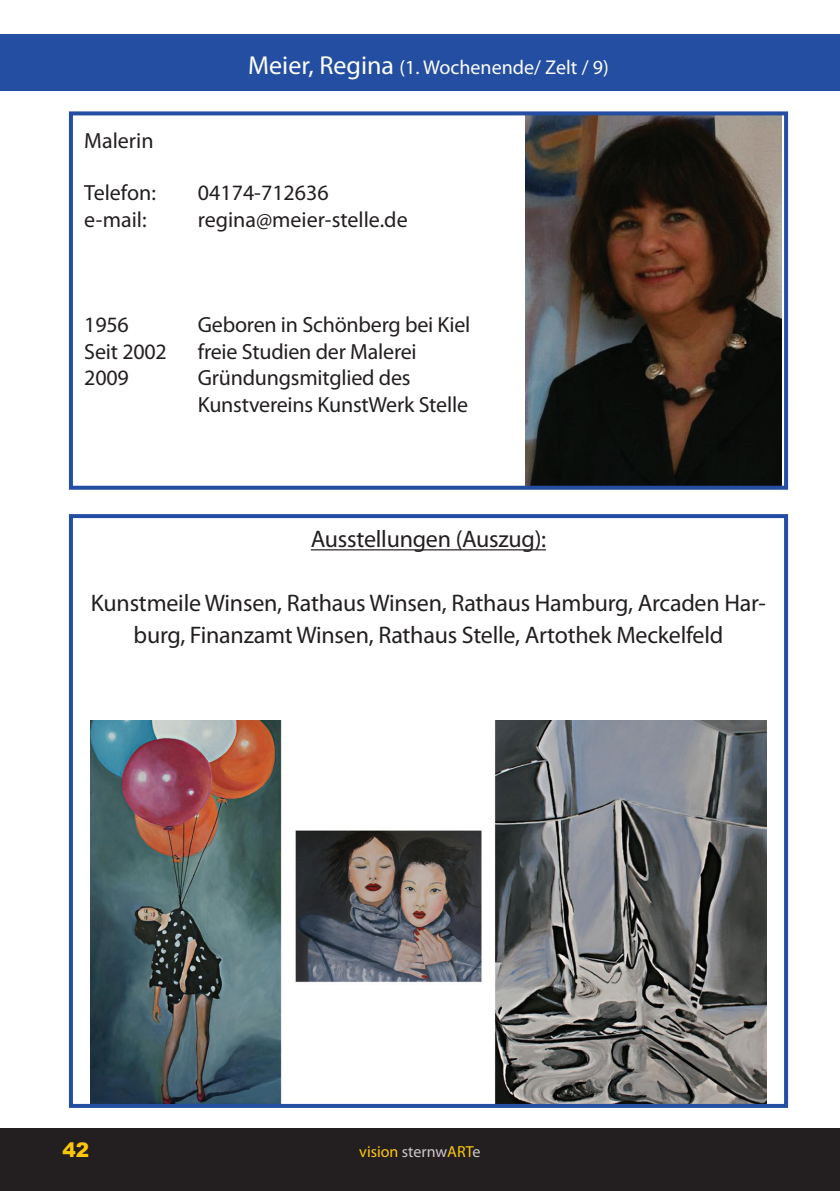
<style>
.page{position:relative;width:840px;height:1191px;background:#fff}
.page>*{position:absolute;margin:0;border:0;box-sizing:border-box;transform-origin:0 0}
.t1{font:24px/32px "Albertus";letter-spacing:-.01em;color:#231f20;text-align:center}
.t2{font:22px/26.4px "Albertus";letter-spacing:-.01em;color:#231f20}
.t3{font:500 20px "Albertus";color:#fff}
.t4{font:900 20px "Arial";color:#fec70c}
.t5{font:16px "Albertus";color:#fec70c}
.s1{font-size:26px}
.s2{color:#cdc9c8}
</style>
<div class="page">
<div style="left:0;top:34px;width:839px;height:57px;background:#244ea1"></div>
<div style="left:0;top:1128px;width:839px;height:63px;background:#231f20"></div>
<hr style="left:839px;top:34px;width:1px;height:57px;background:#244ea1">
<hr style="left:839px;top:1128px;width:1px;height:63px;background:#231f20">
<img style="left:91px;top:720px;width:674px;height:383px">
<hr style="left:310px;top:549px;width:235px;height:1px;background:#231f20">
<div style="left:69px;top:514px;width:718px;height:594px;border:4px solid #244ea1"></div>
<img style="left:525px;top:116px;width:256px;height:369px">
<div style="left:150px;top:188px;width:7px;height:7px;border:4px solid #fff;border-radius:50%"></div>
<div style="left:150px;top:196px;width:7px;height:6px;border:4px solid #fff;border-radius:50%"></div>
<div style="left:141px;top:214px;width:7px;height:7px;border:4px solid #fff;border-radius:50%"></div>
<div style="left:141px;top:222px;width:7px;height:7px;border:4px solid #fff;border-radius:50%"></div>
<div style="left:69px;top:111px;width:718px;height:379px;border:4px solid #244ea1"></div>
<p class="t3" style="left:248px;top:55px;width:362px"><span class="s1">Meier, Regina</span> (1. Wochenende/ Zelt / 9)</p>
<p class="t2" style="left:84px;top:127px;width:71px">Malerin</p>
<p class="t2" style="left:84px;top:179px;width:73px">Telefon:</p>
<p class="t2" style="left:198px;top:179px;width:132px">04174-712636</p>
<p class="t2" style="left:84px;top:206px;width:64px">e-mail:</p>
<p class="t2" style="left:198px;top:206px;width:211px">regina@meier-stelle.de</p>
<p class="t2" style="left:84px;top:311px;width:46px">1956</p>
<p class="t2" style="left:198px;top:311px;width:274px">Geboren in Schönberg bei Kiel</p>
<p class="t2" style="left:84px;top:338px;width:84px">Seit 2002</p>
<p class="t2" style="left:198px;top:338px;width:220px">freie Studien der Malerei</p>
<p class="t2" style="left:84px;top:364px;width:46px">2009</p>
<p class="t2" style="left:198px;top:364px;width:271px">Gründungsmitglied des<br>Kunstvereins KunstWerk Stelle</p>
<p class="t1" style="left:310px;top:523px;width:237px">Ausstellungen (Auszug):</p>
<p class="t1" style="left:91px;top:587px;width:676px">Kunstmeile Winsen, Rathaus Winsen, Rathaus Hamburg, Arcaden Har&shy;burg, Finanzamt Winsen, Rathaus Stelle, Artothek Meckelfeld</p>
<p class="t4" style="left:62px;top:1135px;width:28px">42</p>
<p class="t5" style="left:359px;top:1141px;width:123px">vision <span class="s2">sternw</span>ART<span class="s2">e</span></p>
</div>
